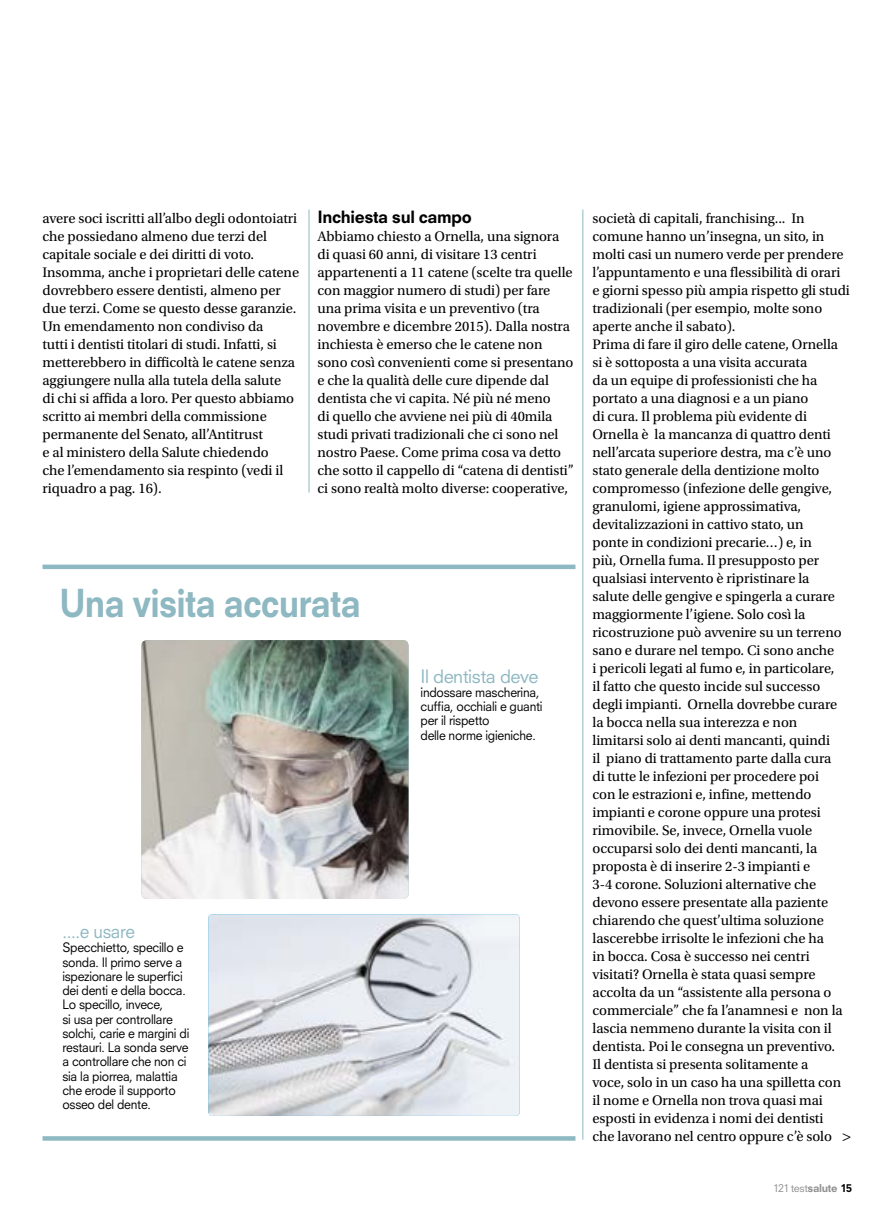
<style>
.page{position:relative;width:893px;height:1212px;background:#fff}
.page>*{position:absolute;margin:0;border:0;box-sizing:border-box;transform-origin:0 0}
._045_GRA_TITOLO{font:800 37.5px "Neuzeit SLT Std";letter-spacing:-.03em;color:#8eb8c2;scale:.9 1}
._045_GRA_Numero_16{font:18px "Neuzeit SLT Std";letter-spacing:-.025em;color:#8eb8c2}
._045_GRA_TESTO{font:18px "Neuzeit SLT Std";letter-spacing:-.02em;color:#8eb8c2;scale:.95 1}
._041_ART_titolino{font:800 16.5px "Neuzeit SLT Std";letter-spacing:-.025em;color:#000}
.t1{font:15px "Neuzeit SLT Std";color:#000}
._041_ART_testo{font:14.55px/18px "Utopia Std";letter-spacing:-.005em;color:#000}
._045_GRA_TESTO-2{font:12.75px/14.2px "Neuzeit SLT Std";letter-spacing:-.02em;color:#000;scale:.95 1}
._045_GRA_Numero_16-2{font:12.75px/14.2px "Neuzeit SLT Std";letter-spacing:-.02em;color:#000;scale:.95 1}
.t2{font:10.5px "Neuzeit SLT Std";letter-spacing:-.04em;color:#8f908f}
.s1{font-weight:800}
.s2{font-weight:800;color:#000}
</style>
<div class="page">
<hr style="left:43px;top:565px;width:532px;height:4px;background:#8eb8c2">
<div style="left:43px;top:1136px;width:532px;height:5px;background:#8eb8c2"></div>
<img style="left:141px;top:640px;width:268px;height:259px">
<img style="left:208px;top:914px;width:312px;height:202px">
<hr style="left:309px;top:210px;width:1px;height:283px;background:#8eb8c2">
<hr style="left:582px;top:210px;width:1px;height:930px;background:#8eb8c2">
<p class="_041_ART_testo" style="left:43px;top:209px;width:258px">avere soci iscritti all’albo degli odontoiatri che possiedano almeno due terzi del capitale sociale e dei diritti di voto.<br>Insomma, anche i proprietari delle catene dovrebbero essere dentisti, almeno per due terzi. Come se questo desse garanzie.<br>Un emendamento non condiviso da<br>tutti i dentisti titolari di studi. Infatti, si metterebbero in difficoltà le catene senza aggiungere nulla alla tutela della salute<br>di chi si affida a loro. Per questo abbiamo scritto ai membri della commissione permanente del Senato, all’Antitrust<br>e al ministero della Salute chiedendo<br>che l’emendamento sia respinto (vedi il riquadro a pag. 16).</p>
<p class="_041_ART_titolino" style="left:317px;top:206px;width:156px">Inchiesta sul campo</p>
<p class="_041_ART_testo" style="left:317px;top:227px;width:258px">Abbiamo chiesto a Ornella, una signora di quasi 60 anni, di visitare 13 centri appartenenti a 11 catene (scelte tra quelle con maggior numero di studi) per fare una prima visita e un preventivo (tra novembre e dicembre 2015). Dalla nostra inchiesta è emerso che le catene non sono così convenienti come si presentano e che la qualità delle cure dipende dal dentista che vi capita. Né più né meno<br>di quello che avviene nei più di 40mila studi privati tradizionali che ci sono nel nostro Paese. Come prima cosa va detto che sotto il cappello di “catena di dentisti” ci sono realtà molto diverse: cooperative,</p>
<p class="_045_GRA_TITOLO" style="left:59px;top:580px;width:337px">Una visita accurata</p>
<p class="_045_GRA_Numero_16" style="left:421px;top:665px;width:120px">Il dentista deve</p>
<p class="_045_GRA_Numero_16-2" style="left:421px;top:685px;width:130px">indossare mascherina, cuffia, occhiali e guanti per il rispetto</p>
<p class="_045_GRA_Numero_16-2" style="left:421px;top:728px;width:123px">delle norme igieniche.</p>
<p class="_045_GRA_TESTO" style="left:62px;top:920px;width:78px">....e usare</p>
<p class="_045_GRA_TESTO-2" style="left:62px;top:940px;width:135px">Specchietto, specillo e sonda. Il primo serve a ispezionare le superfici dei denti e della bocca.<br>Lo specillo, invece,<br>si usa per controllare solchi, carie e margini di restauri. La sonda serve a controllare che non ci sia la piorrea, malattia che erode il supporto osseo del dente.</p>
<p class="_041_ART_testo" style="left:592px;top:209px;width:259px">società di capitali, franchising... In comune hanno un’insegna, un sito, in molti casi un numero verde per prendere l’appuntamento e una flessibilità di orari e giorni spesso più ampia rispetto gli studi tradizionali (per esempio, molte sono aperte anche il sabato).</p>
<p class="_041_ART_testo" style="left:592px;top:335px;width:252px">Prima di fare il giro delle catene, Ornella si è sottoposta a una visita accurata<br>da un equipe di professionisti che ha portato a una diagnosi e a un piano<br>di cura. Il problema più evidente di Ornella è la mancanza di quattro denti nell’arcata superiore destra, ma c’è uno stato generale della dentizione molto compromesso (infezione delle gengive, granulomi, igiene approssimativa, devitalizzazioni in cattivo stato, un ponte in condizioni precarie…) e, in<br>più, Ornella fuma. Il presupposto per qualsiasi intervento è ripristinare la salute delle gengive e spingerla a curare maggiormente l’igiene. Solo così la ricostruzione può avvenire su un terreno sano e durare nel tempo. Ci sono anche<br>i pericoli legati al fumo e, in particolare, il fatto che questo incide sul successo degli impianti. Ornella dovrebbe curare la bocca nella sua interezza e non limitarsi solo ai denti mancanti, quindi<br>il piano di trattamento parte dalla cura di tutte le infezioni per procedere poi con le estrazioni e, infine, mettendo impianti e corone oppure una protesi rimovibile. Se, invece, Ornella vuole occuparsi solo dei denti mancanti, la proposta è di inserire 2-3 impianti e<br>3-4 corone. Soluzioni alternative che devono essere presentate alla paziente chiarendo che quest’ultima soluzione lascerebbe irrisolte le infezioni che ha<br>in bocca. Cosa è successo nei centri visitati? Ornella è stata quasi sempre accolta da un “assistente alla persona o commerciale” che fa l’anamnesi e non la lascia nemmeno durante la visita con il dentista. Poi le consegna un preventivo.<br>Il dentista si presenta solitamente a voce, solo in un caso ha una spilletta con il nome e Ornella non trova quasi mai esposti in evidenza i nomi dei dentisti che lavorano nel centro oppure c’è solo</p>
<p class="t1" style="left:842px;top:1126px;width:10px">&gt;</p>
<p class="t2" style="left:773px;top:1181px;width:81px">121 test<span class="s1">salute</span> <span class="s2">15</span></p>
</div>
